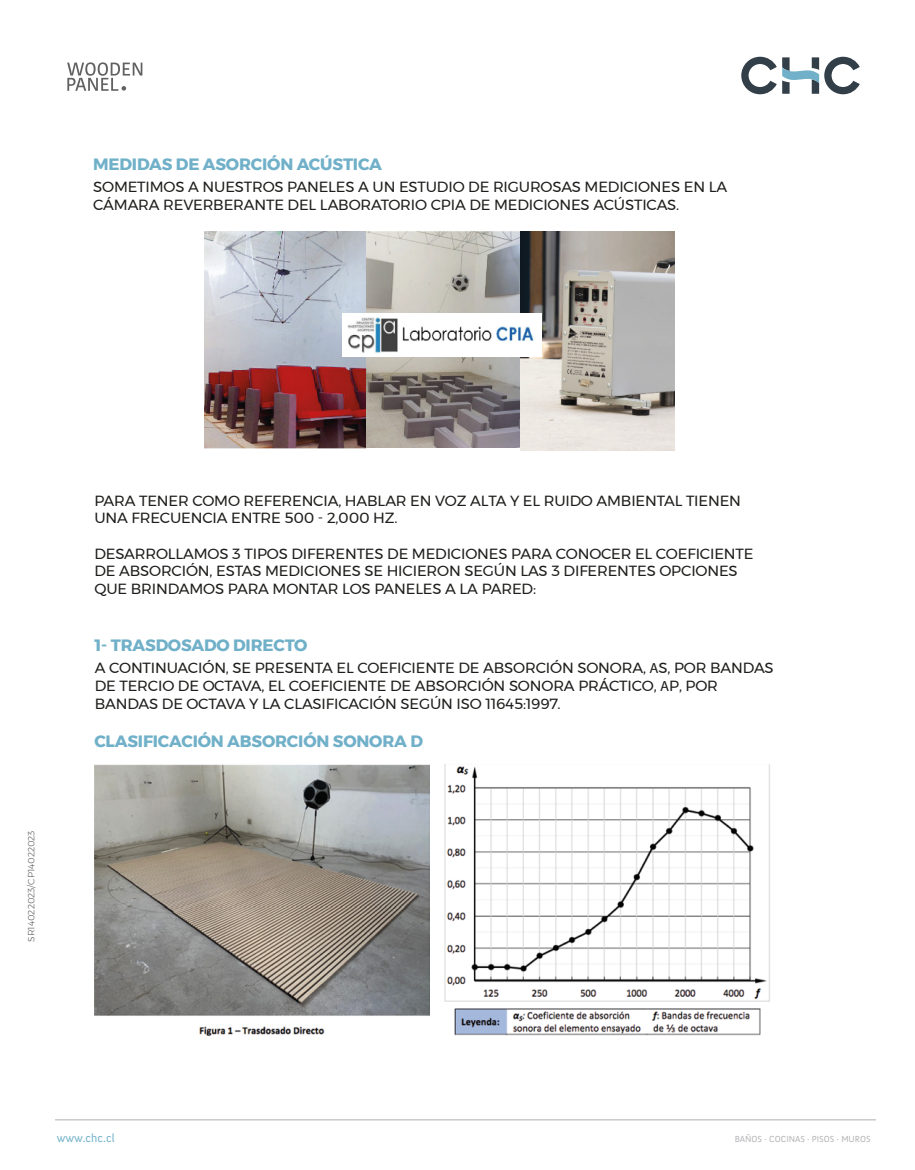
<style>
.page{position:relative;width:915px;height:1170px;background:#fff}
.page>*{position:absolute;margin:0;border:0;box-sizing:border-box;transform-origin:0 0}
.t1{font:700 16.35px "Montserrat";letter-spacing:-.01em;color:#70b0c8}
.t2{font:14.7px/17.7px "Montserrat";letter-spacing:-.01em;color:#1d1d1b}
.t3{font:12px "Anivers";color:#70b0c8}
.t4{font:9px "Anivers";color:#b2b3b5}
.t5{font:300 9px "Montserrat";color:#616161}
.s1{font-family:"Myriad Pro"}
</style>
<div class="page">
<img style="left:444px;top:764px;width:326px;height:272px">
<img style="left:95px;top:764px;width:334px;height:272px">
<img style="left:365px;top:231px;width:155px;height:216px">
<img style="left:204px;top:232px;width:161px;height:216px">
<img style="left:520px;top:232px;width:154px;height:219px">
<img style="left:342px;top:313px;width:199px;height:43px">
<svg style="left:67px;top:62px;width:75px;height:29px"></svg>
<hr style="left:55px;top:1119px;width:820px;height:1px;background:#b2b3b5">
<svg style="left:741px;top:57px;width:77px;height:37px"></svg>
<svg style="left:824px;top:57px;width:35px;height:37px"></svg>
<p class="t1" style="left:93px;top:151px;width:290px">MEDIDAS DE ASORCIÓN ACÚSTICA</p>
<p class="t2" style="left:93px;top:178px;width:635px">SOMETIMOS A NUESTROS PANELES A UN ESTUDIO DE RIGUROSAS MEDICIONES EN LA<br>CÁMARA REVERBERANTE DEL LABORATORIO CPIA DE MEDICIONES ACÚSTICAS.</p>
<p class="t5" style="left:24px;top:941px;width:113px;rotate:-90deg">SR14022023/CP14022023</p>
<p class="t2" style="left:94px;top:491px;width:648px">PARA TENER COMO REFERENCIA, HABLAR EN VOZ ALTA Y EL RUIDO AMBIENTAL TIENEN<br>UNA FRECUENCIA ENTRE 500 - 2,000 HZ.</p>
<p class="t2" style="left:94px;top:544px;width:660px">DESARROLLAMOS 3 TIPOS DIFERENTES DE MEDICIONES PARA CONOCER EL COEFICIENTE<br>DE ABSORCIÓN, ESTAS MEDICIONES SE HICIERON SEGÚN LAS 3 DIFERENTES OPCIONES<br>QUE BRINDAMOS PARA MONTAR LOS PANELES A LA PARED:</p>
<p class="t1" style="left:95px;top:631px;width:214px">1- TRASDOSADO DIRECTO</p>
<p class="t2" style="left:95px;top:659px;width:680px">A CONTINUACIÓN, SE PRESENTA EL COEFICIENTE DE ABSORCIÓN SONORA, <span class="s1">Α</span>S, POR BANDAS<br>DE TERCIO DE OCTAVA, EL COEFICIENTE DE ABSORCIÓN SONORA PRÁCTICO, <span class="s1">Α</span>P, POR<br>BANDAS DE OCTAVA Y LA CLASIFICACIÓN SEGÚN ISO 11645:1997.</p>
<p class="t1" style="left:94px;top:728px;width:330px">CLASIFICACIÓN ABSORCIÓN SONORA D</p>
<p class="t3" style="left:57px;top:1130px;width:59px">www.chc.cl</p>
<p class="t4" style="left:734px;top:1133px;width:137px">BAÑOS · COCINAS · PISOS · MUROS</p>
</div>
